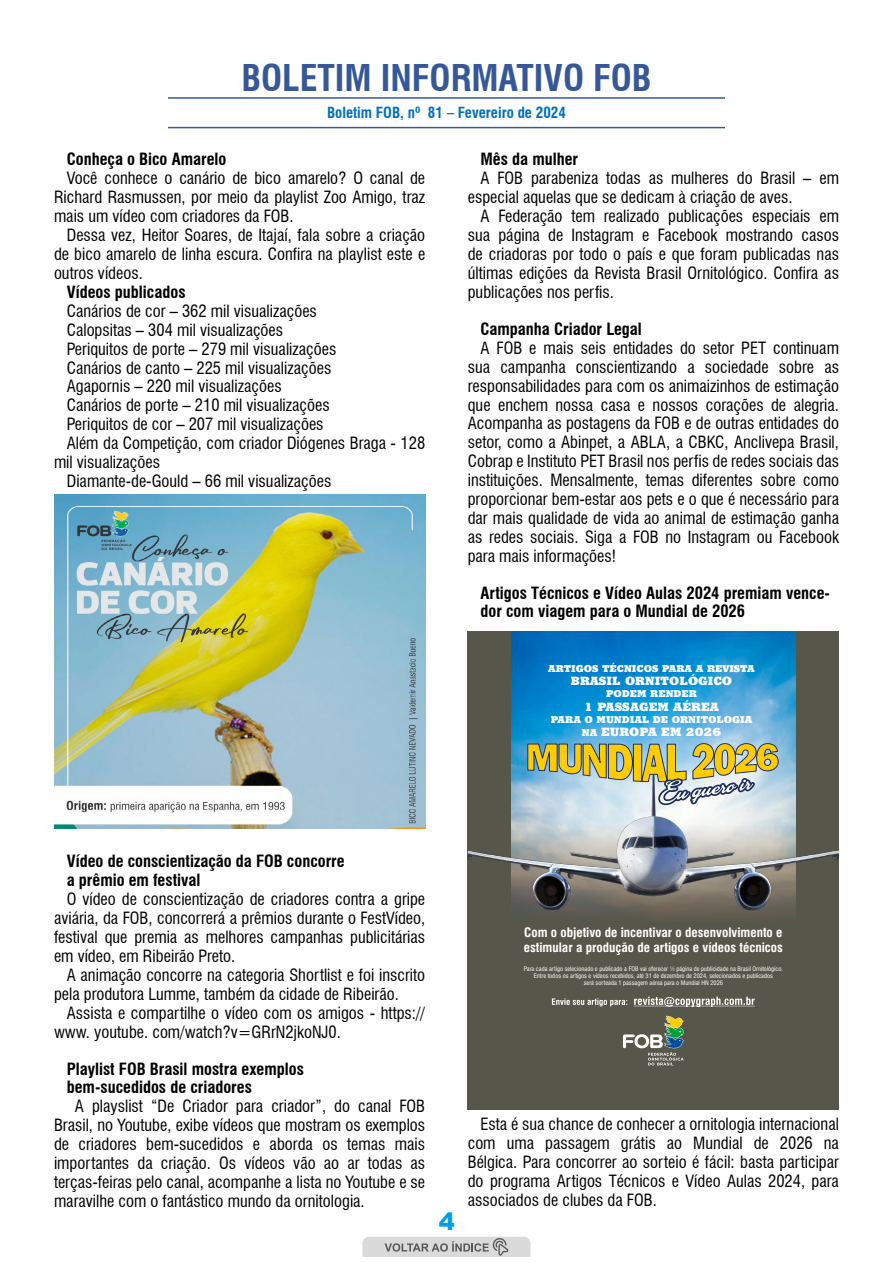
<style>
.page{position:relative;width:893px;height:1263px;background:#fff}
.page>*{position:absolute;margin:0;border:0;box-sizing:border-box;transform-origin:0 0}
.t1{font:700 condensed 36px "Swiss 721 BT";color:#365899}
.t2{font:900 24px "Arial";color:#009fe3}
.t3{font:condensed 16.5px/19px "Swiss 721 BT";color:#000;text-align:justify}
.t4{font:700 condensed 16.5px/18px "Swiss 721 BT";color:#000}
.t5{font:700 condensed 15px "Swiss 721 BT";color:#0070c0}
.t6{font:700 condensed 12.75px/15.3px "Swiss 721 BT";color:#fff}
.t7{font:800 11.55px "Stymie BT";color:#fff;scale:1.2 1}
.t8{font:800 9.6px "Stymie BT";color:#fff;scale:1.2 1}
.t9{font:condensed 6.15px/7.4px "Swiss 721 BT";color:#fff;text-align:center}
.s1{font-size:9.6px}
</style>
<div class="page">
<svg style="left:362px;top:1237px;width:168px;height:20px;background:#c7c7c7"></svg>
<hr style="left:168px;top:97px;width:557px;height:2px;background:#365899">
<hr style="left:168px;top:127px;width:557px;height:1px;background:#365899">
<div style="left:468px;top:631px;width:371px;height:479px;background:#57564a"></div>
<img style="left:511px;top:631px;width:284px;height:286px">
<svg style="left:552px;top:998px;width:75px;height:8px"></svg>
<svg style="left:633px;top:997px;width:122px;height:10px"></svg>
<svg style="left:623px;top:1016px;width:61px;height:49px"></svg>
<img style="left:468px;top:764px;width:371px;height:147px">
<svg style="left:527px;top:740px;width:252px;height:113px;background:#bcc3af"></svg>
<img style="left:54px;top:495px;width:371px;height:333px">
<h1 class="t1" style="left:241px;top:56px;width:412px">BOLETIM INFORMATIVO FOB</h1>
<p class="t5" style="left:327px;top:103px;width:240px">Boletim FOB, nº 81 – Fevereiro de 2024</p>
<p class="t4" style="left:67px;top:150px;width:161px">Conheça o Bico Amarelo</p>
<p class="t3" style="left:54px;top:168px;width:373px;text-indent:13px">Você conhece o canário de bico amarelo? O canal de Richard Rasmussen, por meio da playlist Zoo Amigo, traz mais um vídeo com criadores da FOB.</p>
<p class="t3" style="left:54px;top:225px;width:373px;text-indent:13px">Dessa vez, Heitor Soares, de Itajaí, fala sobre a criação de bico amarelo de linha escura. Confira na playlist este e outros vídeos.</p>
<p class="t4" style="left:67px;top:283px;width:120px">Vídeos publicados</p>
<p class="t3" style="left:67px;top:301px;width:252px">Canários de cor – 362 mil visualizações</p>
<p class="t3" style="left:67px;top:320px;width:218px">Calopsitas – 304 mil visualizações</p>
<p class="t3" style="left:67px;top:339px;width:271px">Periquitos de porte – 279 mil visualizações</p>
<p class="t3" style="left:67px;top:358px;width:266px">Canários de canto – 225 mil visualizações</p>
<p class="t3" style="left:67px;top:377px;width:216px">Agapornis – 220 mil visualizações</p>
<p class="t3" style="left:67px;top:396px;width:264px">Canários de porte – 210 mil visualizações</p>
<p class="t3" style="left:67px;top:415px;width:258px">Periquitos de cor – 207 mil visualizações</p>
<p class="t3" style="left:67px;top:434px;width:360px">Além da Competição, com criador Diógenes Braga - 128</p>
<p class="t3" style="left:54px;top:453px;width:108px">mil visualizações</p>
<p class="t3" style="left:67px;top:472px;width:266px">Diamante-de-Gould – 66 mil visualizações</p>
<p class="t4" style="left:480px;top:150px;width:99px">Mês da mulher</p>
<p class="t3" style="left:468px;top:168px;width:373px;text-indent:13px">A FOB parabeniza todas as mulheres do Brasil – em especial aquelas que se dedicam à criação de aves.</p>
<p class="t3" style="left:468px;top:206px;width:373px;text-indent:13px">A Federação tem realizado publicações especiais em sua página de Instagram e Facebook mostrando casos de criadoras por todo o país e que foram publicadas nas últimas edições da Revista Brasil Ornitológico. Confira as publicações nos perfis.</p>
<p class="t4" style="left:480px;top:320px;width:163px">Campanha Criador Legal</p>
<p class="t3" style="left:468px;top:338px;width:373px;text-indent:13px">A FOB e mais seis entidades do setor PET continuam sua campanha conscientizando a sociedade sobre as responsabilidades para com os animaizinhos de estimação que enchem nossa casa e nossos corações de alegria.<br>Acompanha as postagens da FOB e de outras entidades do setor, como a Abinpet, a ABLA, a CBKC, Anclivepa Brasil, Cobrap e Instituto PET Brasil nos perfis de redes sociais das instituições. Mensalmente, temas diferentes sobre como proporcionar bem-estar aos pets e o que é necessário para dar mais qualidade de vida ao animal de estimação ganha as redes sociais. Siga a FOB no Instagram ou Facebook para mais informações!</p>
<p class="t4" style="left:480px;top:584px;width:351px">Artigos Técnicos e Vídeo Aulas 2024 premiam vence&shy;dor com viagem para o Mundial de 2026</p>
<p class="t8" style="left:548px;top:663px;width:174px">ARTIGOS TÉCNICOS PARA A REVISTA</p>
<p class="t7" style="left:571px;top:674px;width:136px">BRASIL ORNITOLÓGICO</p>
<p class="t8" style="left:606px;top:688px;width:77px">PODEM RENDER</p>
<p class="t7" style="left:584px;top:699px;width:114px">1 PASSAGEM AÉREA</p>
<p class="t8" style="left:551px;top:713px;width:169px">PARA O MUNDIAL DE ORNITOLOGIA</p>
<p class="t7" style="left:582px;top:725px;width:118px"><span class="s1">NA</span> EUROPA EM 2026</p>
<p class="t4" style="left:67px;top:851px;width:279px;line-height:18.9px">Vídeo de conscientização da FOB concorre a prêmio em festival</p>
<p class="t3" style="left:54px;top:889px;width:373px;text-indent:13px">O vídeo de conscientização de criadores contra a gripe aviária, da FOB, concorrerá a prêmios durante o FestVídeo, festival que premia as melhores campanhas publicitárias em vídeo, em Ribeirão Preto.</p>
<p class="t3" style="left:54px;top:965px;width:373px;text-indent:13px">A animação concorre na categoria Shortlist e foi inscrito pela produtora Lumme, também da cidade de Ribeirão.</p>
<p class="t3" style="left:54px;top:1003px;width:373px;text-indent:13px">Assista e compartilhe o vídeo com os amigos - https:// www. youtube. com/watch?v=GRrN2jkoNJ0.</p>
<p class="t4" style="left:67px;top:1060px;width:239px">Playlist FOB Brasil mostra exemplos bem-sucedidos de criadores</p>
<p class="t3" style="left:54px;top:1096px;width:373px;text-indent:21px">A playslist “De Criador para criador”, do canal FOB Brasil, no Youtube, exibe vídeos que mostram os exemplos de criadores bem-sucedidos e aborda os temas mais importantes da criação. Os vídeos vão ao ar todas as terças-feiras pelo canal, acompanhe a lista no Youtube e se maravilhe com o fantástico mundo da ornitologia.</p>
<h2 class="t2" style="left:439px;top:1204px;width:18px">4</h2>
<p class="t6" style="left:524px;top:925px;width:261px">Com o objetivo de incentivar o desenvolvimento e estimular a produção de artigos e vídeos técnicos</p>
<p class="t9" style="left:524px;top:965px;width:261px">Para cada artigo selecionado e publicado a FOB vai oferecer ½ página de publicidade na Brasil Ornitológico.<br>Entre todos os artigos e vídeos recebidos, até 31 de dezembro de 2024, selecionados e publicados<br>será sorteada 1 passagem aérea para o Mundial HN 2026</p>
<p class="t3" style="left:468px;top:1114px;width:373px;text-indent:13px">Esta é sua chance de conhecer a ornitologia internacional com uma passagem grátis ao Mundial de 2026 na Bélgica. Para concorrer ao sorteio é fácil: basta participar do programa Artigos Técnicos e Vídeo Aulas 2024, para associados de clubes da FOB.</p>
</div>
